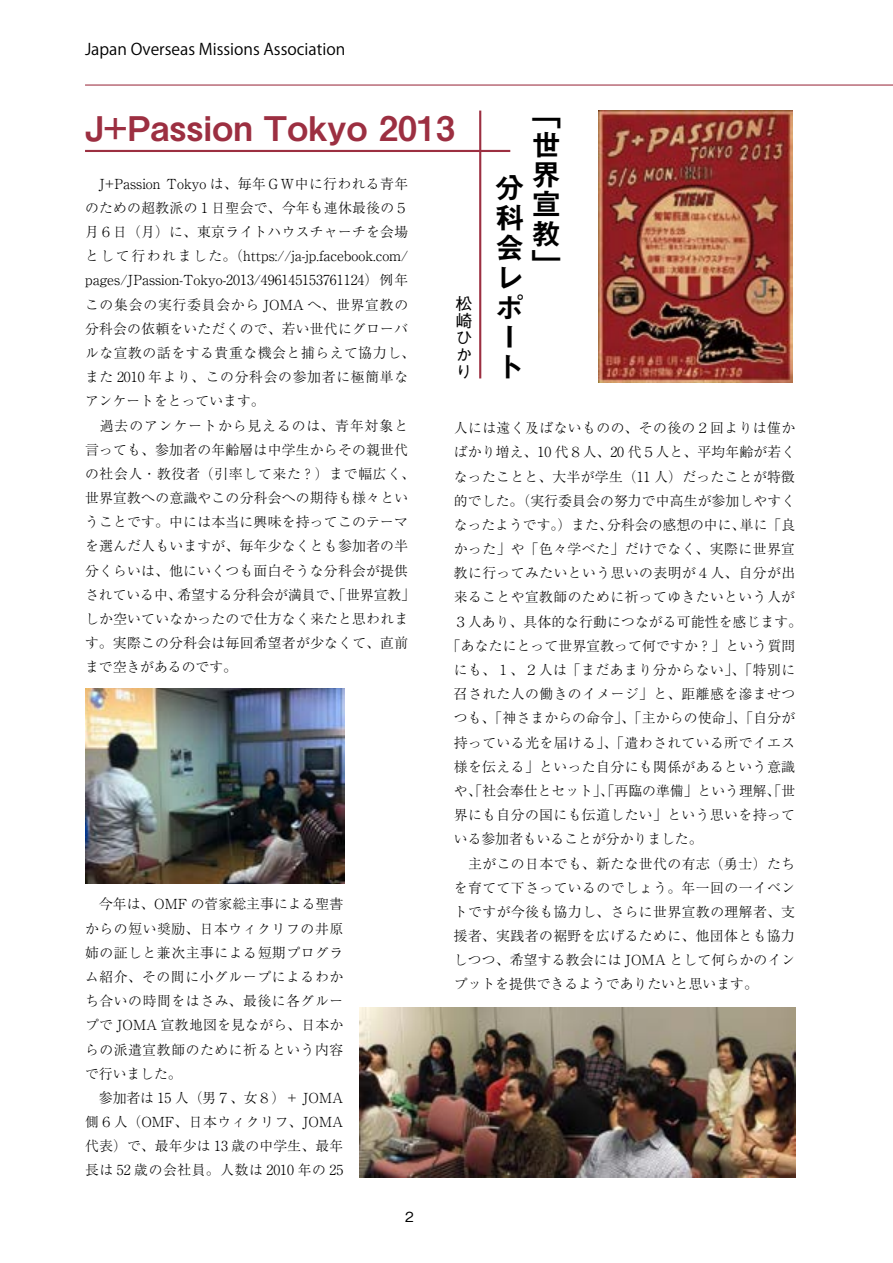
<style>
.page{position:relative;width:893px;height:1263px;background:#fff}
.page>*{position:absolute;margin:0;border:0;box-sizing:border-box;transform-origin:0 0}
.t1{font:34.05px "Midashi Go Pro MB31";color:#9c2f41}
.t2{font:29.7px/29.7px "Midashi Go Pro MB31";color:#000;text-align:justify}
.t3{font:500 16.95px/17px "Gothic BBB Pro";color:#000;text-align:justify}
.t4{font:15.9px "Koz Go Pro";color:#000}
.t5{font:300 13.8px/24.2px "Ryumin Pro";letter-spacing:.02em;color:#000}
.t6{font:300 13.8px/24.2px "Ryumin Pro";letter-spacing:.04em;color:#000}
.t7{font:300 13.8px "Ryumin Pro";color:#000}
.t8{font:500 13.8px "Gothic BBB Pro";color:#000}
</style>
<div class="page">
<img style="left:85px;top:689px;width:259px;height:194px">
<img style="left:359px;top:1007px;width:436px;height:170px">
<img style="left:598px;top:111px;width:194px;height:272px">
<hr style="left:85px;top:150px;width:425px;height:2px;background:#9c2f41">
<hr style="left:479px;top:111px;width:2px;height:267px;background:#9c2f41">
<hr style="left:85px;top:85px;width:808px;height:1px;background:#9c2f41">
<p class="t4" style="left:85px;top:39px;width:262px">Japan Overseas Missions Association</p>
<p class="t1" style="left:85px;top:100px;width:371px">J+Passion Tokyo 2013</p>
<p class="t2" style="left:531px;top:97px;width:31px">「世界宣教」</p>
<p class="t2" style="left:495px;top:170px;width:30px;text-align:left">分科会レポート</p>
<p class="t5" style="left:85px;top:170px;width:332px">　J+Passion Tokyo は、毎年ＧＷ中に行われる青年のための超教派の 1 日聖会で、今年も連休最後の５月６日（月）に、東京ライトハウスチャーチを会場として行われました。（https://ja-jp.facebook.com/ pages/JPassion-Tokyo-2013/496145153761124）例年この集会の実行委員会から JOMA へ、世界宣教の分科会の依頼をいただくので、若い世代にグローバルな宣教の話をする貴重な機会と捕らえて協力し、また 2010 年より、この分科会の参加者に極簡単なアンケートをとっています。<br>　過去のアンケートから見えるのは、青年対象と言っても、参加者の年齢層は中学生からその親世代の社会人・教役者（引率して来た？）まで幅広く、世界宣教への意識やこの分科会への期待も様々ということです。中には本当に興味を持ってこのテーマを選んだ人もいますが、毎年少なくとも参加者の半分くらいは、他にいくつも面白そうな分科会が提供されている中、希望する分科会が満員で、「世界宣教」しか空いていなかったので仕方なく来たと思われます。実際この分科会は毎回希望者が少なくて、直前まで空きがあるのです。</p>
<p class="t3" style="left:456px;top:293px;width:18px">松崎ひかり</p>
<p class="t5" style="left:454px;top:415px;width:343px">人には遠く及ばないものの、その後の２回よりは僅か</p>
<p class="t5" style="left:454px;top:439px;width:343px">ばかり増え、10 代８人、20 代５人と、平均年齢が若く</p>
<p class="t5" style="left:454px;top:463px;width:343px">なったことと、大半が学生（11 人）だったことが特徴</p>
<p class="t5" style="left:454px;top:487px;width:343px">的でした。（実行委員会の努力で中高生が参加しやすく</p>
<p class="t7" style="left:454px;top:514px;width:343px">なったようです。）また、分科会の感想の中に、単に「良</p>
<p class="t5" style="left:454px;top:536px;width:343px">かった」や「色々学べた」だけでなく、実際に世界宣</p>
<p class="t5" style="left:454px;top:560px;width:343px">教に行ってみたいという思いの表明が４人、自分が出</p>
<p class="t5" style="left:454px;top:584px;width:343px">来ることや宣教師のために祈ってゆきたいという人が</p>
<p class="t5" style="left:454px;top:608px;width:350px">３人あり、具体的な行動につながる可能性を感じます。</p>
<p class="t5" style="left:447px;top:632px;width:350px">「あなたにとって世界宣教って何ですか？」という質問</p>
<p class="t5" style="left:454px;top:657px;width:343px">にも、１、２人は「まだあまり分からない」、「特別に</p>
<p class="t5" style="left:454px;top:681px;width:343px">召された人の働きのイメージ」と、距離感を滲ませつ</p>
<p class="t5" style="left:454px;top:705px;width:343px">つも、「神さまからの命令」、「主からの使命」、「自分が</p>
<p class="t5" style="left:454px;top:729px;width:343px">持っている光を届ける」、「遣わされている所でイエス</p>
<p class="t5" style="left:454px;top:753px;width:343px">様を伝える」といった自分にも関係があるという意識</p>
<p class="t7" style="left:454px;top:780px;width:343px">や、「社会奉仕とセット」、「再臨の準備」という理解、「世</p>
<p class="t5" style="left:454px;top:802px;width:343px">界にも自分の国にも伝道したい」という思いを持って</p>
<p class="t7" style="left:454px;top:828px;width:250px">いる参加者もいることが分かりました。</p>
<p class="t5" style="left:454px;top:850px;width:343px">　主がこの日本でも、新たな世代の有志（勇士）たち</p>
<p class="t5" style="left:454px;top:874px;width:343px">を育てて下さっているのでしょう。年一回の一イベン</p>
<p class="t5" style="left:454px;top:898px;width:343px">トですが今後も協力し、さらに世界宣教の理解者、支</p>
<p class="t5" style="left:454px;top:923px;width:343px">援者、実践者の裾野を広げるために、他団体とも協力</p>
<p class="t5" style="left:454px;top:947px;width:343px">しつつ、希望する教会には JOMA として何らかのイン</p>
<p class="t7" style="left:454px;top:973px;width:306px">プットを提供できるようでありたいと思います。</p>
<p class="t6" style="left:85px;top:891px;width:260px">　今年は、OMF の菅家総主事による聖書からの短い奨励、日本ウィクリフの井原姉の証しと兼次主事による短期プログラム紹介、その間に小グループによるわかち合いの時間をはさみ、最後に各グループで JOMA 宣教地図を見ながら、日本からの派遣宣教師のために祈るという内容で行いました。<br>　参加者は 15 人（男７、女８）＋ JOMA側６人（OMF、日本ウィクリフ、JOMA代表）で、最年少は 13 歳の中学生、最年長は 52 歳の会社員。人数は 2010 年の 25</p>
<p class="t8" style="left:405px;top:1206px;width:10px">2</p>
</div>
